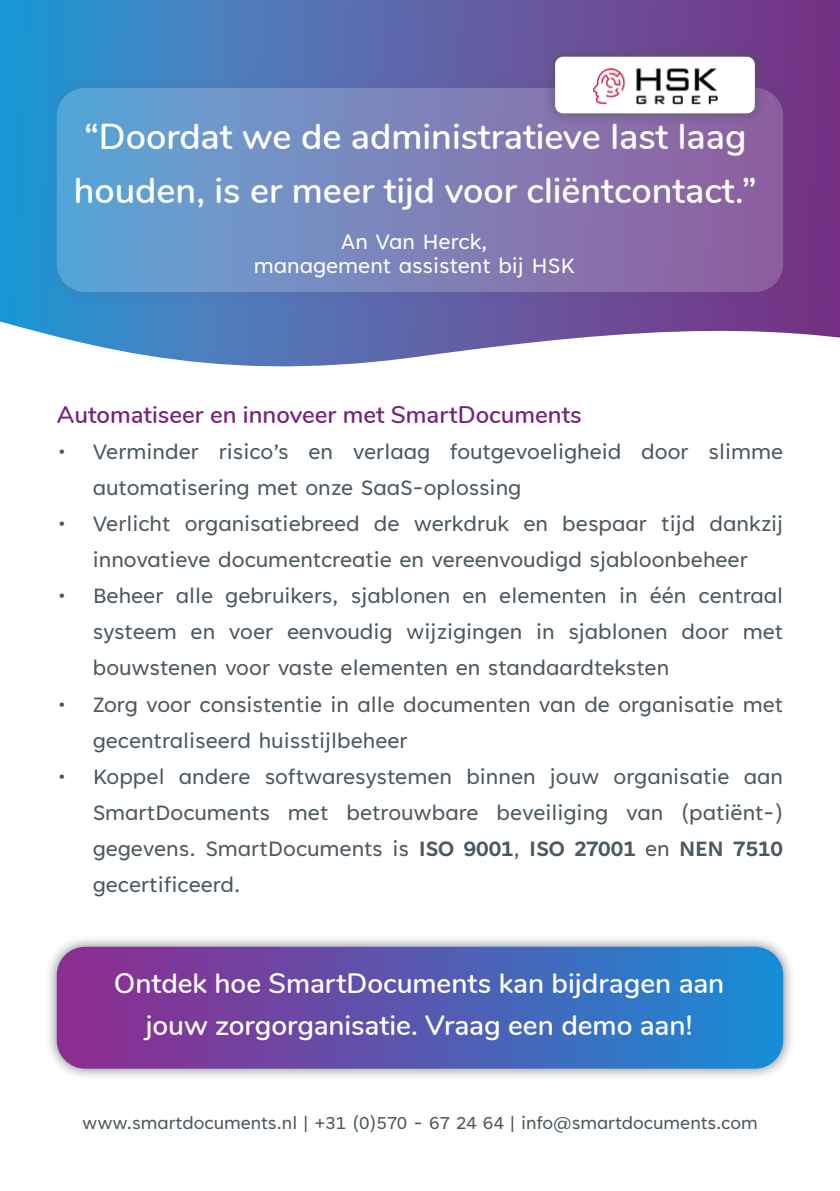
<style>
.page{position:relative;width:840px;height:1191px;background:#fff}
.page>*{position:absolute;margin:0;border:0;box-sizing:border-box;transform-origin:0 0}
.t1{font:600 36px/54px "Nunito";color:#fff}
.t2{font:600 28px/42px "Nunito";letter-spacing:-.005em;color:#fff;text-align:center}
.t3{font:24px/36px "Tenorite";color:#4b5860}
.t4{font:600 24px "Nunito";color:#77227d}
.t5{font:24px/24px "Tenorite";color:#fff;text-align:center}
.t6{font:20px "Tenorite";color:#4b575f}
.s1{font-weight:700}
</style>
<div class="page">
<svg style="left:0;top:0;width:839px;height:367px;background:#6a7bb7"></svg>
<div style="left:44px;top:76px;width:750px;height:229px;background:#4c565c;opacity:.75"></div>
<div style="left:57px;top:88px;width:725px;height:204px;background:linear-gradient(to right,#5fa7d7,#955d9d);border-radius:28px"></div>
<div style="left:542px;top:44px;width:224px;height:81px;background:#4c565c;opacity:.75"></div>
<div style="left:555px;top:57px;width:199px;height:56px;background:#fff;border-radius:8px"></div>
<img style="left:593px;top:68px;width:124px;height:37px">
<div style="left:44px;top:934px;width:750px;height:146px;background:#4c565c;opacity:.75"></div>
<svg style="left:57px;top:946px;width:725px;height:122px;background:#565bb1"></svg>
<h1 class="t1" style="left:74px;top:108px;width:684px">“Doordat we de administratieve last laag houden, is er meer tijd voor cliëntcontact.”</h1>
<p class="t5" style="left:254px;top:231px;width:322px">An Van Herck,<br>management assistent bij HSK</p>
<p class="t4" style="left:57px;top:397px;width:526px">Automatiseer en innoveer met SmartDocuments</p>
<p class="t3" style="left:93px;top:435px;width:691px;text-indent:-36px">• Verminder risico’s en verlaag foutgevoeligheid door slimme automatisering met onze SaaS-oplossing</p>
<p class="t3" style="left:57px;top:507px;width:727px;text-align:center">• Verlicht organisatiebreed de werkdruk en bespaar tijd dankzij innovatieve documentcreatie en vereenvoudigd sjabloonbeheer</p>
<p class="t3" style="left:93px;top:579px;width:691px;text-align:justify;text-indent:-36px">• Beheer alle gebruikers, sjablonen en elementen in één centraal systeem en voer eenvoudig wijzigingen in sjablonen door met bouwstenen voor vaste elementen en standaardteksten</p>
<p class="t3" style="left:93px;top:687px;width:691px;text-indent:-36px">• Zorg voor consistentie in alle documenten van de organisatie met gecentraliseerd huisstijlbeheer</p>
<p class="t3" style="left:93px;top:759px;width:691px;text-align:justify;text-indent:-36px">• Koppel andere softwaresystemen binnen jouw organisatie aan SmartDocuments met betrouwbare beveiliging van (patiënt-) gegevens. SmartDocuments is <span class="s1">ISO 9001</span>, <span class="s1">ISO 27001</span> en <span class="s1">NEN 7510 </span>gecertificeerd.</p>
<p class="t2" style="left:114px;top:960px;width:611px">Ontdek hoe SmartDocuments kan bijdragen aan jouw zorgorganisatie. Vraag een demo aan!</p>
<p class="t6" style="left:82px;top:1112px;width:676px">www.smartdocuments.nl | +31 (0)570 - 67 24 64 | info@smartdocuments.com</p>
</div>
